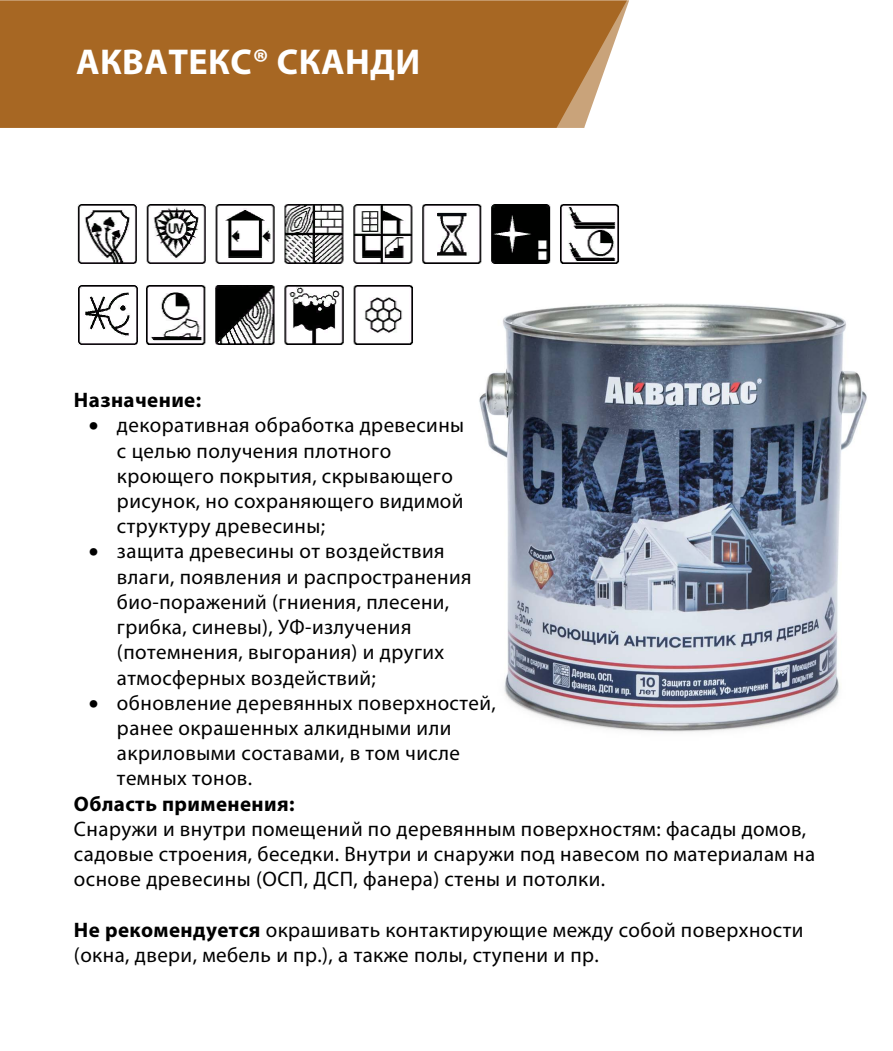
<style>
.page{position:relative;width:893px;height:1051px;background:#fff}
.page>*{position:absolute;margin:0;border:0;box-sizing:border-box;transform-origin:0 0}
.t1{font:700 36px "Myriad Pro";letter-spacing:.01em;color:#fff}
.t2{font:21px/25.2px "Myriad Pro";letter-spacing:.02em;color:#000}
.t3{font:700 21px "Myriad Pro";letter-spacing:.02em;color:#000}
.s1{font-weight:700}
</style>
<div class="page">
<div style="left:0;top:1px;width:556px;height:127px;background:#a76723"></div>
<img style="left:0;top:0;width:629px;height:1px">
<svg style="left:556px;top:0;width:73px;height:128px"></svg>
<img style="left:78px;top:285px;width:60px;height:60px">
<img style="left:146px;top:285px;width:267px;height:60px">
<img style="left:479px;top:303px;width:388px;height:429px">
<img style="left:77px;top:204px;width:542px;height:60px">
<h1 class="t1" style="left:76px;top:38px;width:346px">АКВАТЕКС® СКАНДИ</h1>
<p class="t3" style="left:74px;top:386px;width:129px">Назначение:</p>
<p class="t2" style="left:117px;top:412px;width:349px;text-indent:-28px">• декоративная обработка древесины с целью получения плотного кроющего покрытия, скрывающего рисунок, но сохраняющего видимой структуру древесины;</p>
<p class="t2" style="left:117px;top:538px;width:356px;text-indent:-28px">• защита древесины от воздействия влаги, появления и распространения био-поражений (гниения, плесени, грибка, синевы), УФ-излучения (потемнения, выгорания) и других атмосферных воздействий;</p>
<p class="t2" style="left:117px;top:689px;width:380px;text-indent:-28px">• обновление деревянных поверхностей, ранее окрашенных алкидными или акриловыми составами, в том числе темных тонов.</p>
<p class="t3" style="left:74px;top:789px;width:222px">Область применения:</p>
<p class="t2" style="left:74px;top:815px;width:743px">Снаружи и внутри помещений по деревянным поверхностям: фасады домов, садовые строения, беседки. Внутри и снаружи под навесом по материалам на основе древесины (ОСП, ДСП, фанера) стены и потолки.</p>
<p class="t2" style="left:74px;top:916px;width:731px"><span class="s1">Не рекомендуется</span> окрашивать контактирующие между собой поверхности (окна, двери, мебель и пр.), а также полы, ступени и пр.</p>
</div>
